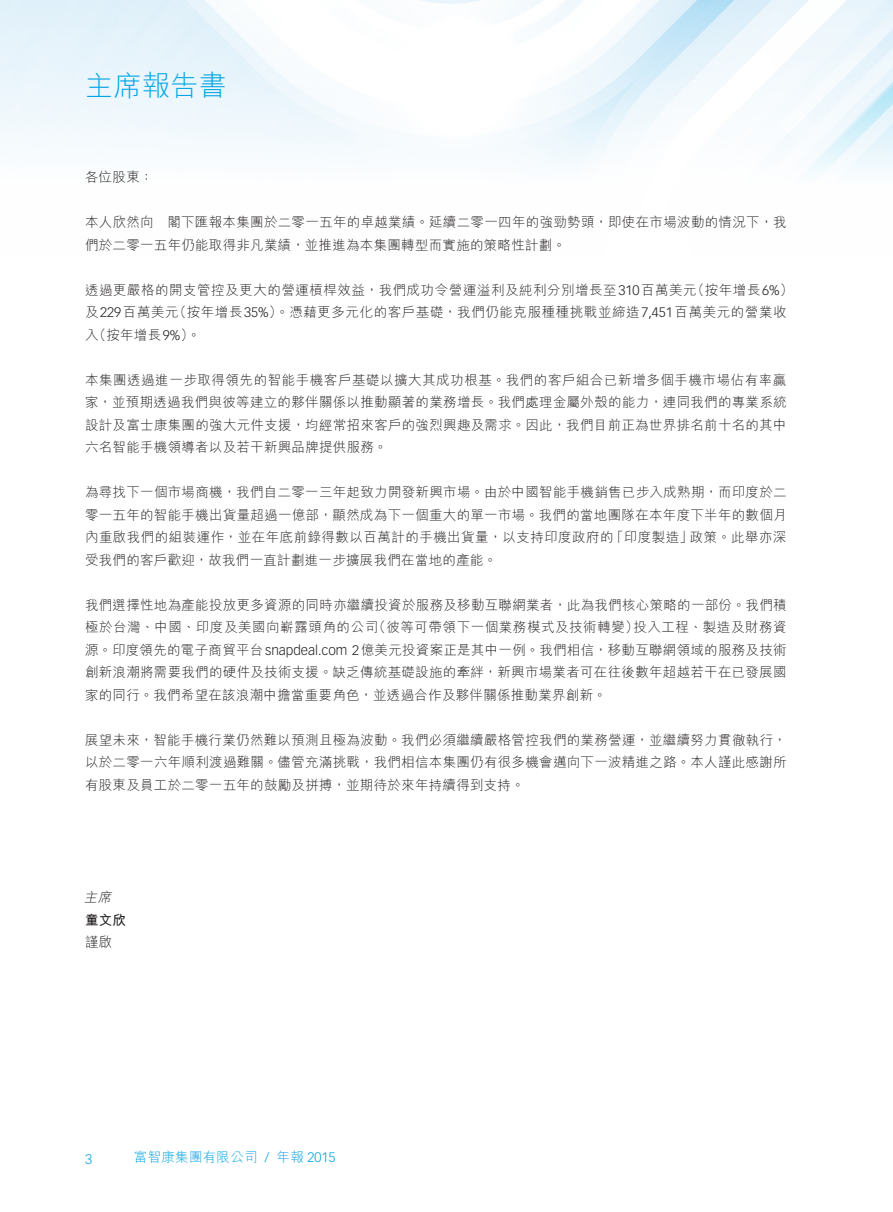
<style>
.page{position:relative;width:893px;height:1212px;background:#fff}
.page>*{position:absolute;margin:0;border:0;box-sizing:border-box;transform-origin:0 0}
.t1{font:300 28.5px "M Hei HK";letter-spacing:-.005em;color:#00a5e3}
._00_txt{font:300 13.5px/22.5px "M Hei HK";letter-spacing:.02em;color:#231f20;text-align:justify}
._00_txt-2{font:300 13.5px/22.5px "M Hei HK";letter-spacing:.04em;color:#231f20}
.t2{font:300 13.5px "M Hei HK";letter-spacing:.02em;color:#00a5e3}
._00_txt-3{font:700 13.5px "M Hei HK";color:#231f20}
._00_txt-4{font:italic 300 13.5px "M Hei HK";color:#231f20}
.t3{font:300 13.5px "Vectora LT Std";color:#00a5e3}
.s1{font-family:"Vectora LT Std"}
</style>
<div class="page">
<img style="left:0;top:0;width:893px;height:175px">
<p class="t1" style="left:85px;top:71px;width:143px">主席報告書</p>
<p class="_00_txt" style="left:85px;top:166px;width:70px">各位股東：</p>
<p class="_00_txt" style="left:85px;top:211px;width:703px">本人欣然向 閣下匯報本集團於二零一五年的卓越業績。延續二零一四年的強勁勢頭，即使在市場波動的情況下，我們於二零一五年仍能取得非凡業績，並推進為本集團轉型而實施的策略性計劃。</p>
<p class="_00_txt-2" style="left:85px;top:278px;width:710px">透過更嚴格的開支管控及更大的營運槓桿效益，我們成功令營運溢利及純利分別增長至<span class="s1">310</span>百萬美元（按年增長<span class="s1">6%</span>）及<span class="s1">229</span>百萬美元（按年增長<span class="s1">35%</span>）。憑藉更多元化的客戶基礎，我們仍能克服種種挑戰並締造<span class="s1">7,451</span>百萬美元的營業收入（按年增長<span class="s1">9%</span>）。</p>
<p class="_00_txt" style="left:85px;top:368px;width:703px">本集團透過進一步取得領先的智能手機客戶基礎以擴大其成功根基。我們的客戶組合已新增多個手機市場佔有率贏家，並預期透過我們與彼等建立的夥伴關係以推動顯著的業務增長。我們處理金屬外殼的能力，連同我們的專業系統設計及富士康集團的強大元件支援，均經常招來客戶的強烈興趣及需求。因此，我們目前正為世界排名前十名的其中六名智能手機領導者以及若干新興品牌提供服務。</p>
<p class="_00_txt" style="left:85px;top:481px;width:703px">為尋找下一個市場商機，我們自二零一三年起致力開發新興市場。由於中國智能手機銷售已步入成熟期，而印度於二零一五年的智能手機出貨量超過一億部，顯然成為下一個重大的單一市場。我們的當地團隊在本年度下半年的數個月內重啟我們的組裝運作，並在年底前錄得數以百萬計的手機出貨量，以支持印度政府的「印度製造」政策。此舉亦深受我們的客戶歡迎，故我們一直計劃進一步擴展我們在當地的產能。</p>
<p class="_00_txt" style="left:85px;top:593px;width:703px">我們選擇性地為產能投放更多資源的同時亦繼續投資於服務及移動互聯網業者，此為我們核心策略的一部份。我們積極於台灣、中國、印度及美國向嶄露頭角的公司（彼等可帶領下一個業務模式及技術轉變）投入工程、製造及財務資源。印度領先的電子商貿平台<span class="s1">snapdeal.com 2</span>億美元投資案正是其中一例。我們相信，移動互聯網領域的服務及技術創新浪潮將需要我們的硬件及技術支援。缺乏傳統基礎設施的牽絆，新興市場業者可在往後數年超越若干在已發展國家的同行。我們希望在該浪潮中擔當重要角色，並透過合作及夥伴關係推動業界創新。</p>
<p class="_00_txt" style="left:85px;top:728px;width:703px">展望未來，智能手機行業仍然難以預測且極為波動。我們必須繼續嚴格管控我們的業務營運，並繼續努力貫徹執行，以於二零一六年順利渡過難關。儘管充滿挑戰，我們相信本集團仍有很多機會邁向下一波精進之路。本人謹此感謝所有股東及員工於二零一五年的鼓勵及拼搏，並期待於來年持續得到支持。</p>
<p class="_00_txt-4" style="left:84px;top:890px;width:32px">主席</p>
<p class="_00_txt-3" style="left:85px;top:910px;width:43px">童文欣</p>
<p class="_00_txt" style="left:85px;top:931px;width:29px">謹啟</p>
<p class="t3" style="left:85px;top:1151px;width:9px">3</p>
<p class="t2" style="left:134px;top:1150px;width:203px">富智康集團有限公司 <span class="s1">/</span> 年報 <span class="s1">2015</span></p>
</div>
